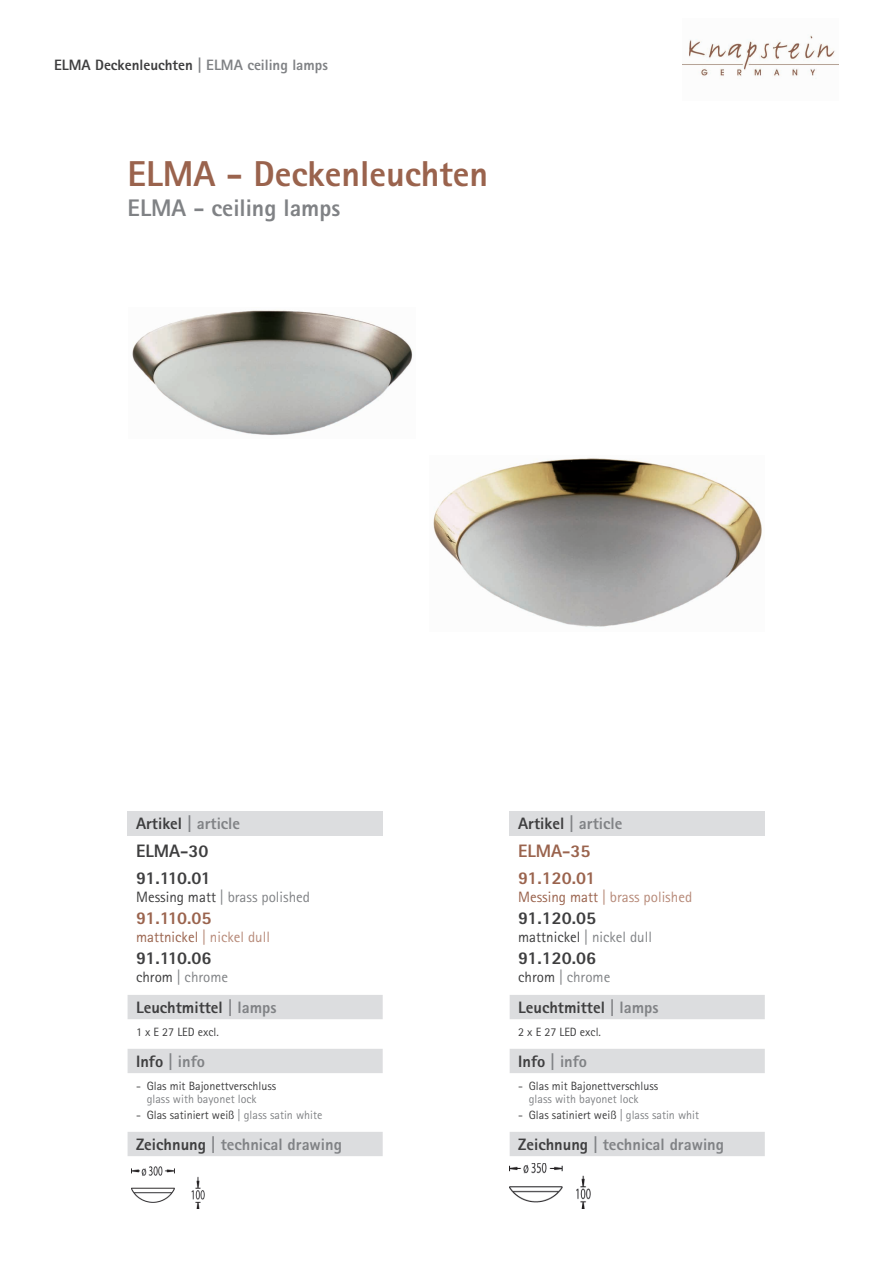
<style>
.page{position:relative;width:893px;height:1263px;background:#fff}
.page>*{position:absolute;margin:0;border:0;box-sizing:border-box;transform-origin:0 0}
.t1{font:800 36px "Rotis Sans Serif Std";color:#9a634d}
.t2{font:800 24px "Rotis Sans Serif Std";color:#808285}
.t3{font:800 18px "Rotis Sans Serif Std";color:#3e3e3f}
.t4{font:800 18px/27px "Rotis Sans Serif Std";color:#9a634d}
.t5{font:800 18px/27px "Rotis Sans Serif Std";letter-spacing:-.02em;color:#3e3e3f}
.t6{font:800 16.5px "Rotis Sans Serif Std";color:#808285}
.t7{font:800 16.5px "Rotis Sans Serif Std";color:#3e3e3f}
.t8{font:15px "Rotis Sans Serif Std";color:#808285}
.t9{font:15px "Rotis Sans Serif Std";color:#b78a79}
.t10{font:800 15px "Rotis Sans Serif Std";color:#3e3e3f}
.t11{font:12px "Rotis Sans Serif Std";color:#3e3e3f}
.t12{font:12px "Rotis Sans Serif Std";color:#808285}
.s1{color:#808285}
.s2{color:#3e3e3f}
.s3{color:#9a634d}
</style>
<div class="page">
<img style="left:682px;top:35px;width:157px;height:44px">
<img style="left:132px;top:310px;width:281px;height:126px">
<img style="left:433px;top:458px;width:329px;height:169px">
<div style="left:128px;top:811px;width:255px;height:24px;background:#dcdddf"></div>
<svg style="left:128px;top:995px;width:255px;height:161px"></svg>
<div style="left:510px;top:811px;width:255px;height:24px;background:#dcdddf"></div>
<svg style="left:510px;top:995px;width:255px;height:161px"></svg>
<img style="left:132px;top:1166px;width:72px;height:43px">
<img style="left:510px;top:1163px;width:80px;height:46px">
<p class="t10" style="left:54px;top:55px;width:275px">ELMA Deckenleuchten <span class="s1">| ELMA ceiling lamps</span></p>
<h1 class="t1" style="left:128px;top:151px;width:362px">ELMA - Deckenleuchten</h1>
<h2 class="t2" style="left:128px;top:192px;width:214px">ELMA - ceiling lamps</h2>
<h3 class="t6" style="left:136px;top:813px;width:106px"><span class="s2">Artikel</span> | article</h3>
<h3 class="t5" style="left:136px;top:837px;width:76px">ELMA-30<br>91.110.01</h3>
<p class="t8" style="left:136px;top:888px;width:176px"><span class="s2">Messing matt</span> | brass polished</p>
<h3 class="t4" style="left:136px;top:904px;width:77px">91.110.05</h3>
<p class="t9" style="left:136px;top:928px;width:135px"><span class="s3">mattnickel</span> | nickel dull</p>
<h3 class="t3" style="left:136px;top:946px;width:77px">91.110.06</h3>
<p class="t8" style="left:136px;top:968px;width:94px"><span class="s2">chrom</span> | chrome</p>
<h3 class="t7" style="left:136px;top:997px;width:142px">Leuchtmittel <span class="s1">| lamps</span></h3>
<p class="t11" style="left:136px;top:1025px;width:84px">1 x E 27 LED excl.</p>
<h3 class="t6" style="left:136px;top:1051px;width:71px"><span class="s2">Info</span> | info</h3>
<p class="t11" style="left:136px;top:1079px;width:142px">- Glas mit Bajonettverschluss</p>
<p class="t12" style="left:147px;top:1092px;width:111px">glass with bayonet lock</p>
<p class="t11" style="left:136px;top:1108px;width:188px">- Glas satiniert weiß <span class="s1">| glass satin white</span></p>
<h3 class="t6" style="left:136px;top:1134px;width:207px"><span class="s2">Zeichnung</span> | technical drawing</h3>
<h3 class="t6" style="left:518px;top:813px;width:106px"><span class="s2">Artikel</span> | article</h3>
<h3 class="t4" style="left:518px;top:837px;width:79px">ELMA-35<br>91.120.01</h3>
<p class="t9" style="left:518px;top:888px;width:176px"><span class="s3">Messing matt</span> | brass polished</p>
<h3 class="t3" style="left:518px;top:906px;width:80px">91.120.05</h3>
<p class="t8" style="left:518px;top:928px;width:135px"><span class="s2">mattnickel</span> | nickel dull</p>
<h3 class="t3" style="left:518px;top:946px;width:80px">91.120.06</h3>
<p class="t8" style="left:518px;top:968px;width:94px"><span class="s2">chrom</span> | chrome</p>
<h3 class="t7" style="left:518px;top:997px;width:142px">Leuchtmittel <span class="s1">| lamps</span></h3>
<p class="t11" style="left:518px;top:1025px;width:84px">2 x E 27 LED excl.</p>
<h3 class="t6" style="left:518px;top:1051px;width:71px"><span class="s2">Info</span> | info</h3>
<p class="t11" style="left:518px;top:1079px;width:142px">- Glas mit Bajonettverschluss</p>
<p class="t12" style="left:529px;top:1092px;width:111px">glass with bayonet lock</p>
<p class="t11" style="left:518px;top:1108px;width:183px">- Glas satiniert weiß <span class="s1">| glass satin whit</span></p>
<h3 class="t6" style="left:518px;top:1134px;width:207px"><span class="s2">Zeichnung</span> | technical drawing</h3>
</div>
